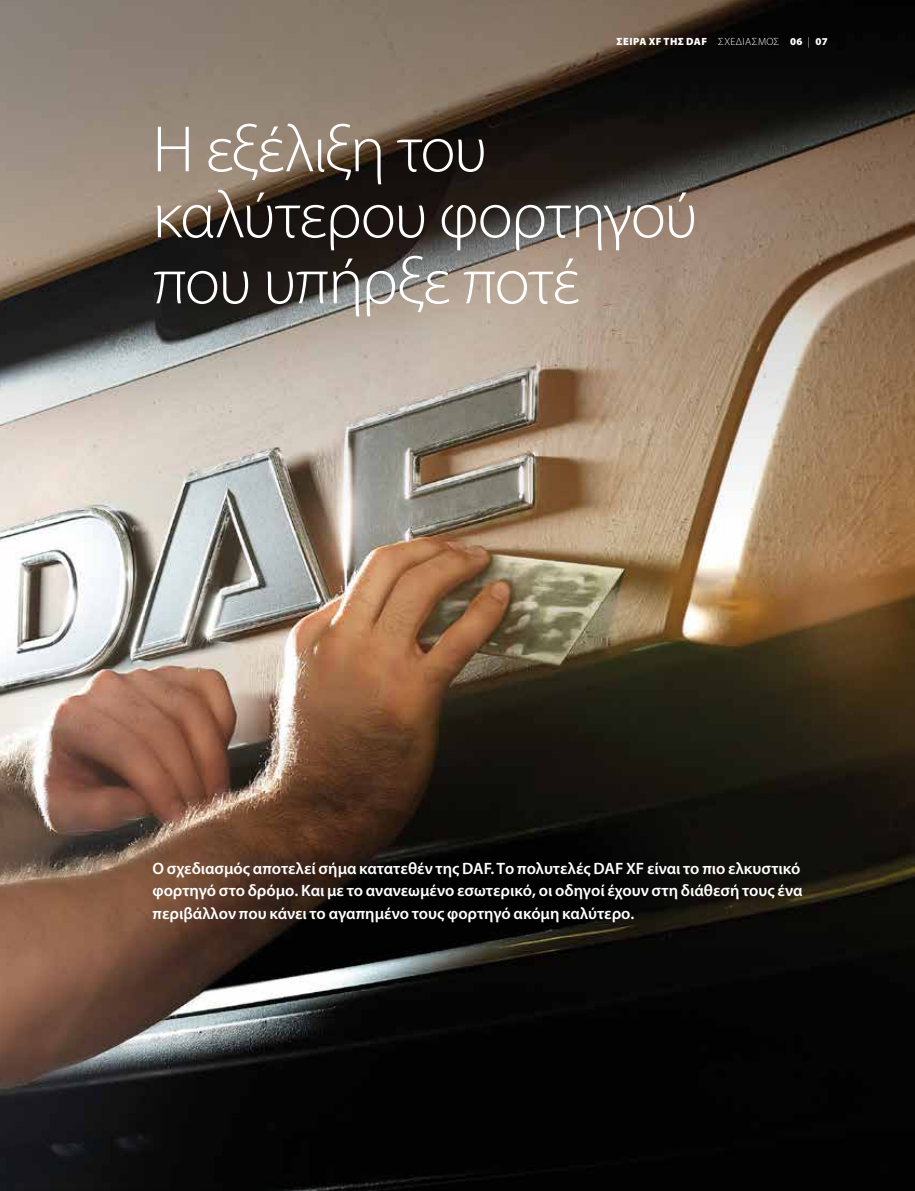
<style>
.page{position:relative;width:915px;height:1191px;background:#fff}
.page>*{position:absolute;margin:0;border:0;box-sizing:border-box;transform-origin:0 0}
.t1{font:300 66px/66px "Myriad Pro";letter-spacing:-.025em;color:#fff}
.t2{font:600 16.5px/22.5px "Myriad Pro";color:#fff}
.t3{font:900 10.5px "Myriad Pro";letter-spacing:.04em;color:#fff}
.s1{font-weight:300}
</style>
<div class="page">
<img style="left:0;top:0;width:914px;height:1191px">
<p class="t3" style="left:616px;top:34px;width:213px">ΣΕΙΡΑ XF ΤΗΣ DAF <span class="s1">ΣΧΕ∆ΙΑΣΜΟΣ</span> 06 <span class="s1">|</span> 07</p>
<h1 class="t1" style="left:152px;top:117px;width:546px">Η εξέλιξη του καλύτερου φορτηγού που υπήρξε ποτέ</h1>
<p class="t2" style="left:152px;top:856px;width:651px">Ο σχεδιασμός αποτελεί σήμα κατατεθέν της DAF. Το πολυτελές DAF XF είναι το πιο ελκυστικό φορτηγό στο δρόμο. Και με το ανανεωμένο εσωτερικό, οι οδηγοί έχουν στη διάθεσή τους ένα περιβάλλον που κάνει το αγαπημένο τους φορτηγό ακόμη καλύτερο.</p>
</div>
